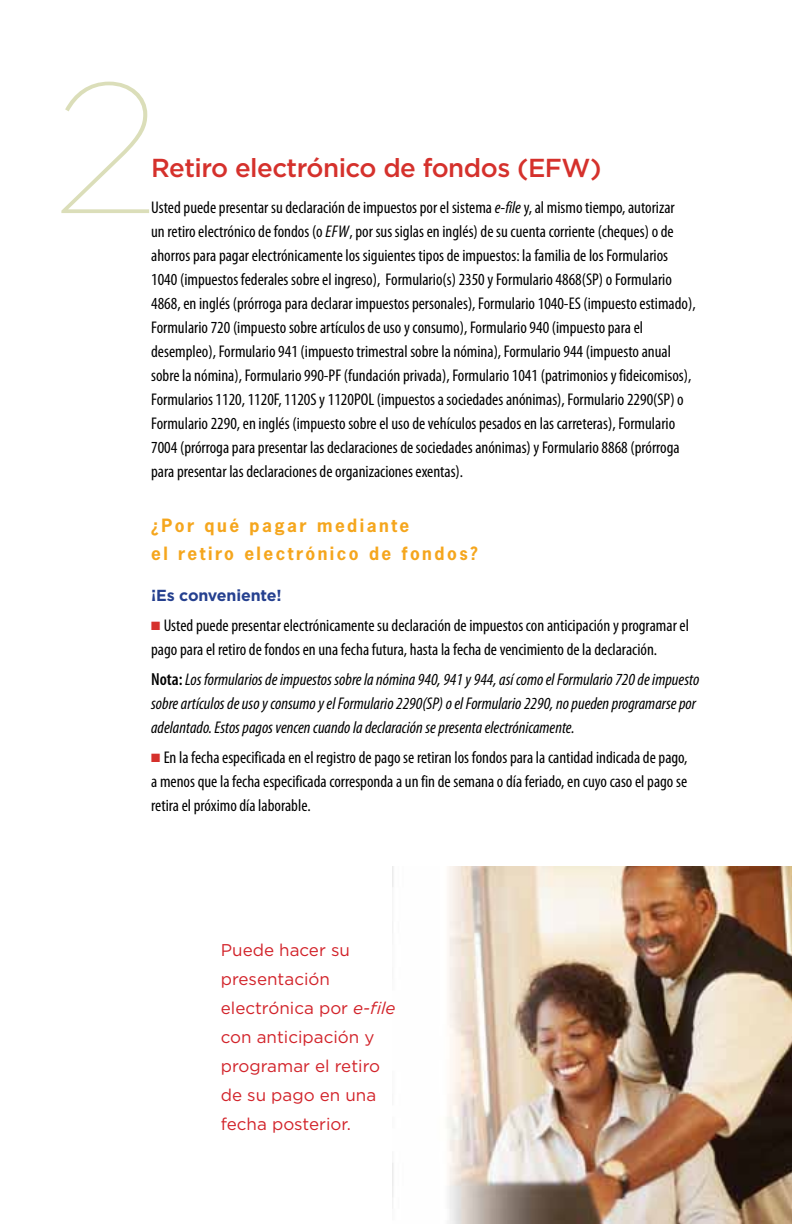
<style>
.page{position:relative;width:792px;height:1224px;background:#fff}
.page>*{position:absolute;margin:0;border:0;box-sizing:border-box;transform-origin:0 0}
.reg_text_flush{font:100 185.2px "Gotham";color:#dbdeb9}
.subhead_1{font:500 26px "Gotham";letter-spacing:-.02em;color:#d5312c}
.subhead_2{font:700 17.2px/28px "News Gothic Std";letter-spacing:.145em;color:#f5a61d}
.reg_text_flush-2{font:condensed 17px/24px "Myriad Pro";color:#000}
.bullet_reg_text{font:condensed 17px/24px "Myriad Pro";color:#000}
.bullet_reg_text-2{font:italic condensed 17px/24px "Myriad Pro";color:#000}
.callout{font:17px/29px "Gotham";color:#d2232a}
.subhead_4{font:700 16px "Gotham";letter-spacing:-.01em;color:#25408f}
.s1{font-family:"News Gothic Std";font-weight:700;font-size:16px;color:#fff}
.s2{font-style:italic}
.s3{color:#d5312c}
.s4{font-weight:600;font-style:normal;font-size:17.6px}
</style>
<div class="page">
<img style="left:392px;top:866px;width:400px;height:358px">
<p class="reg_text_flush" style="left:54px;top:34px;width:106px">2</p>
<p class="subhead_1" style="left:151px;top:151px;width:456px">Retiro electrónico de fondos (EFW)<span class="s1">,</span></p>
<p class="reg_text_flush-2" style="left:151px;top:196px;width:546px">Usted puede presentar su declaración de impuestos por el sistema <span class="s2">e-file</span> y, al mismo tiempo, autorizar<br>un retiro electrónico de fondos (o <span class="s2">EFW</span>, por sus siglas en inglés) de su cuenta corriente (cheques) o de ahorros para pagar electrónicamente los siguientes tipos de impuestos: la familia de los Formularios 1040 (impuestos federales sobre el ingreso), Formulario(s) 2350 y Formulario 4868(SP) o Formulario 4868, en inglés (prórroga para declarar impuestos personales), Formulario 1040-ES (impuesto estimado), Formulario 720 (impuesto sobre artículos de uso y consumo), Formulario 940 (impuesto para el desempleo), Formulario 941 (impuesto trimestral sobre la nómina), Formulario 944 (impuesto anual sobre la nómina), Formulario 990-PF (fundación privada), Formulario 1041 (patrimonios y fideicomisos), Formularios 1120, 1120F, 1120S y 1120POL (impuestos a sociedades anónimas), Formulario 2290(SP) o Formulario 2290, en inglés (impuesto sobre el uso de vehículos pesados en las carreteras), Formulario 7004 (prórroga para presentar las declaraciones de sociedades anónimas) y Formulario 8868 (prórroga para presentar las declaraciones de organizaciones exentas).</p>
<p class="subhead_2" style="left:151px;top:511px;width:328px">¿Por qué pagar mediante<br>el retiro electrónico de fondos?</p>
<p class="subhead_4" style="left:151px;top:585px;width:132px">¡Es conveniente!</p>
<p class="bullet_reg_text" style="left:151px;top:614px;width:539px"><span class="s3">■</span> Usted puede presentar electrónicamente su declaración de impuestos con anticipación y programar el pago para el retiro de fondos en una fecha futura, hasta la fecha de vencimiento de la declaración.</p>
<p class="bullet_reg_text-2" style="left:151px;top:668px;width:550px"><span class="s4">Nota:</span> Los formularios de impuestos sobre la nómina 940, 941 y 944, así como el Formulario 720 de impuesto sobre artículos de uso y consumo y el Formulario 2290(SP) o el Formulario 2290, no pueden programarse por adelantado. Estos pagos vencen cuando la declaración se presenta electrónicamente.</p>
<p class="bullet_reg_text" style="left:151px;top:746px;width:538px;text-align:justify"><span class="s3">■</span> En la fecha especificada en el registro de pago se retiran los fondos para la cantidad indicada de pago, a menos que la fecha especificada corresponda a un fin de semana o día feriado, en cuyo caso el pago se retira el próximo día laborable.</p>
<p class="callout" style="left:221px;top:935px;width:176px">Puede hacer su presentación electrónica por <span class="s2">e-file </span>con anticipación y programar el retiro de su pago en una fecha posterior.</p>
</div>
